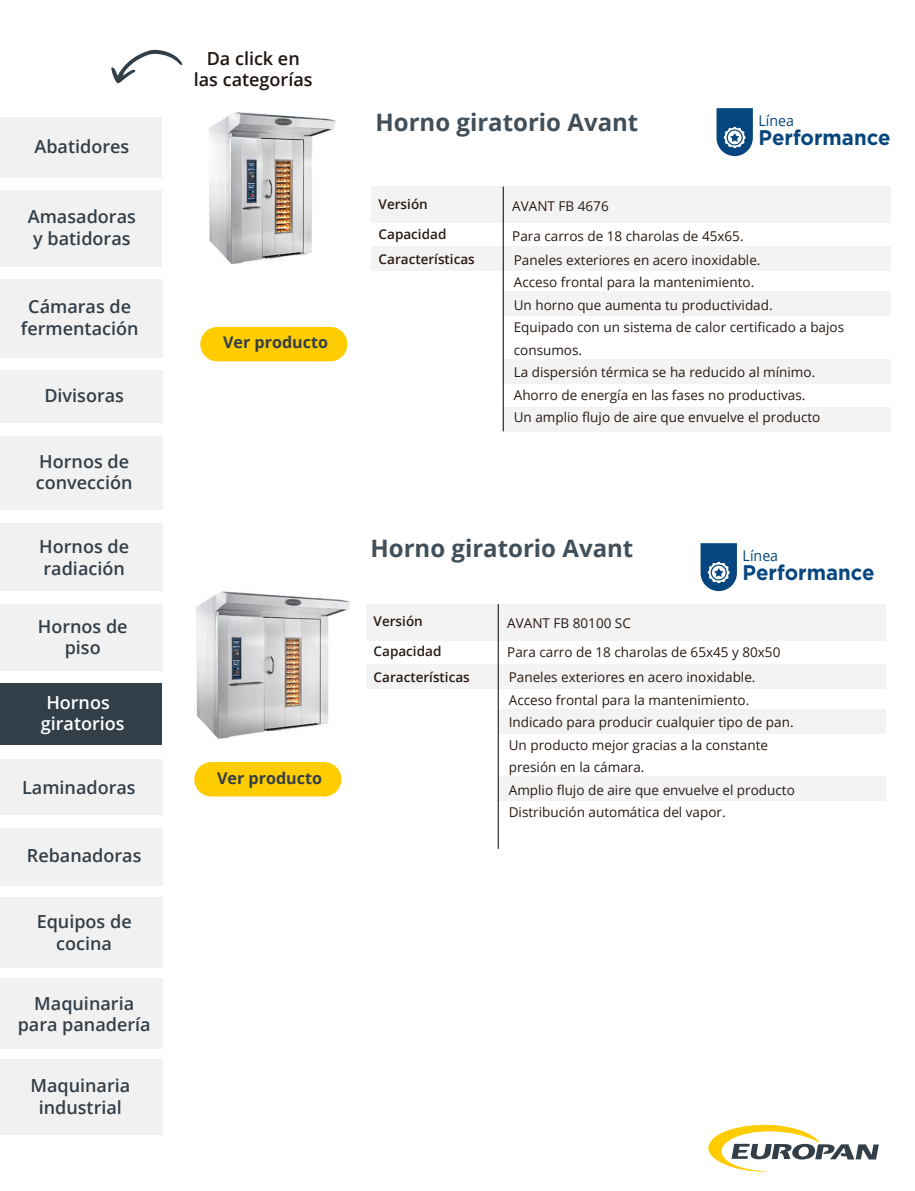
<style>
.page{position:relative;width:915px;height:1191px;background:#fff}
.page>*{position:absolute;margin:0;border:0;box-sizing:border-box;transform-origin:0 0}
.t1{font:700 24px "Open Sans";color:#404f5a}
.t2{font:700 21.15px "Gotham";color:#06467e;scale:.96 1}
.t3{font:600 18px/21.6px "Open Sans";color:#323e48;text-align:center}
.t4{font:600 18px/21px "Open Sans";color:#1f140f;text-align:center}
.t5{font:600 18px/21.6px "Open Sans";color:#fff;text-align:center}
.t6{font:700 16.05px "Open Sans";color:#323e48}
.t7{font:14.7px "Open Sans";color:#06467e;scale:.96 1}
.t8{font:13.5px/22.5px "Open Sans";color:#2a1a12}
.t9{font:600 13.5px "Open Sans";color:#2a1a12}
</style>
<div class="page">
<div style="left:1px;top:1059px;width:162px;height:75px;background:#f1f1f1"></div>
<div style="left:1px;top:190px;width:161px;height:77px;background:#f1f1f1"></div>
<div style="left:1px;top:117px;width:161px;height:60px;background:#f1f1f1"></div>
<div style="left:0;top:279px;width:162px;height:78px;background:#f1f1f1"></div>
<div style="left:0;top:371px;width:162px;height:52px;background:#f1f1f1"></div>
<div style="left:0;top:436px;width:162px;height:74px;background:#f1f1f1"></div>
<div style="left:0;top:524px;width:162px;height:67px;background:#f1f1f1"></div>
<div style="left:0;top:604px;width:162px;height:66px;background:#f1f1f1"></div>
<div style="left:0;top:683px;width:161px;height:62px;background:#323e48"></div>
<div style="left:0;top:759px;width:162px;height:56px;background:#f1f1f1"></div>
<div style="left:0;top:828px;width:162px;height:57px;background:#f1f1f1"></div>
<div style="left:0;top:897px;width:162px;height:70px;background:#f1f1f1"></div>
<div style="left:0;top:978px;width:162px;height:70px;background:#f1f1f1"></div>
<svg style="left:111px;top:50px;width:71px;height:34px"></svg>
<svg style="left:708px;top:1124px;width:170px;height:48px"></svg>
<svg style="left:716px;top:108px;width:36px;height:48px"></svg>
<div style="left:194px;top:762px;width:147px;height:34px;background:#fc0;border-radius:17px"></div>
<div style="left:200px;top:327px;width:147px;height:34px;background:#fc0;border-radius:17px"></div>
<div style="left:371px;top:187px;width:519px;height:36px;background:#f3f3f3"></div>
<div style="left:371px;top:247px;width:519px;height:24px;background:#f3f3f3"></div>
<div style="left:503px;top:292px;width:387px;height:24px;background:#f3f3f3"></div>
<div style="left:503px;top:359px;width:387px;height:24px;background:#f3f3f3"></div>
<div style="left:503px;top:407px;width:387px;height:24px;background:#f3f3f3"></div>
<hr style="left:503px;top:187px;width:1px;height:244px;background:#000">
<img style="left:209px;top:112px;width:127px;height:152px">
<div style="left:366px;top:604px;width:519px;height:36px;background:#f3f3f3"></div>
<div style="left:366px;top:664px;width:519px;height:24px;background:#f3f3f3"></div>
<div style="left:498px;top:709px;width:387px;height:24px;background:#f3f3f3"></div>
<div style="left:498px;top:777px;width:387px;height:24px;background:#f3f3f3"></div>
<hr style="left:498px;top:604px;width:1px;height:245px;background:#000">
<img style="left:196px;top:591px;width:154px;height:148px">
<svg style="left:700px;top:543px;width:36px;height:48px"></svg>
<h3 class="t3" style="left:34px;top:135px;width:96px">Abatidores</h3>
<h3 class="t3" style="left:28px;top:205px;width:109px;text-align:left">Amasadoras y batidoras</h3>
<h3 class="t3" style="left:21px;top:295px;width:119px">Cámaras de fermentación</h3>
<h3 class="t3" style="left:44px;top:384px;width:81px">Divisoras</h3>
<h3 class="t3" style="left:36px;top:450px;width:98px;text-align:left">Hornos de convección</h3>
<h3 class="t3" style="left:39px;top:535px;width:91px;text-align:left">Hornos de radiación</h3>
<h3 class="t3" style="left:38px;top:615px;width:91px">Hornos de piso</h3>
<h3 class="t5" style="left:41px;top:691px;width:85px">Hornos giratorios</h3>
<h3 class="t3" style="left:22px;top:776px;width:115px">Laminadoras</h3>
<h3 class="t3" style="left:27px;top:844px;width:116px">Rebanadoras</h3>
<h3 class="t3" style="left:37px;top:910px;width:96px">Equipos de cocina</h3>
<h3 class="t3" style="left:18px;top:991px;width:134px">Maquinaria para panadería</h3>
<h3 class="t3" style="left:30px;top:1074px;width:101px">Maquinaria industrial</h3>
<h3 class="t4" style="left:194px;top:47px;width:120px">Da click en las categorías</h3>
<p class="t6" style="left:223px;top:331px;width:106px">Ver producto</p>
<h1 class="t1" style="left:375px;top:105px;width:264px">Horno giratorio Avant</h1>
<p class="t7" style="left:758px;top:111px;width:38px">Línea</p>
<h2 class="t2" style="left:758px;top:124px;width:139px">Performance</h2>
<p class="t9" style="left:378px;top:194px;width:51px">Versión</p>
<p class="t8" style="left:512px;top:194px;width:98px">AVANT FB 4676</p>
<p class="t9" style="left:378px;top:224px;width:69px">Capacidad</p>
<p class="t8" style="left:512px;top:224px;width:233px">Para carros de 18 charolas de 45x65.</p>
<p class="t9" style="left:378px;top:250px;width:98px">Características</p>
<p class="t8" style="left:513px;top:248px;width:332px">Paneles exteriores en acero inoxidable.<br>Acceso frontal para la mantenimiento.<br>Un horno que aumenta tu productividad.<br>Equipado con un sistema de calor certificado a bajos consumos.<br>La dispersión térmica se ha reducido al mínimo.<br>Ahorro de energía en las fases no productivas.<br>Un amplio flujo de aire que envuelve el producto</p>
<p class="t6" style="left:217px;top:766px;width:106px">Ver producto</p>
<h1 class="t1" style="left:370px;top:532px;width:264px">Horno giratorio Avant</h1>
<p class="t7" style="left:742px;top:545px;width:38px">Línea</p>
<h2 class="t2" style="left:742px;top:558px;width:139px">Performance</h2>
<p class="t9" style="left:373px;top:612px;width:51px">Versión</p>
<p class="t8" style="left:507px;top:612px;width:125px">AVANT FB 80100 SC</p>
<p class="t9" style="left:373px;top:642px;width:69px">Capacidad</p>
<p class="t8" style="left:507px;top:640px;width:274px">Para carro de 18 charolas de 65x45 y 80x50</p>
<p class="t9" style="left:373px;top:667px;width:98px">Características</p>
<p class="t8" style="left:508px;top:666px;width:287px">Paneles exteriores en acero inoxidable.<br>Acceso frontal para la mantenimiento.<br>Indicado para producir cualquier tipo de pan.<br>Un producto mejor gracias a la constante presión en la cámara.<br>Amplio flujo de aire que envuelve el producto Distribución automática del vapor.</p>
</div>
